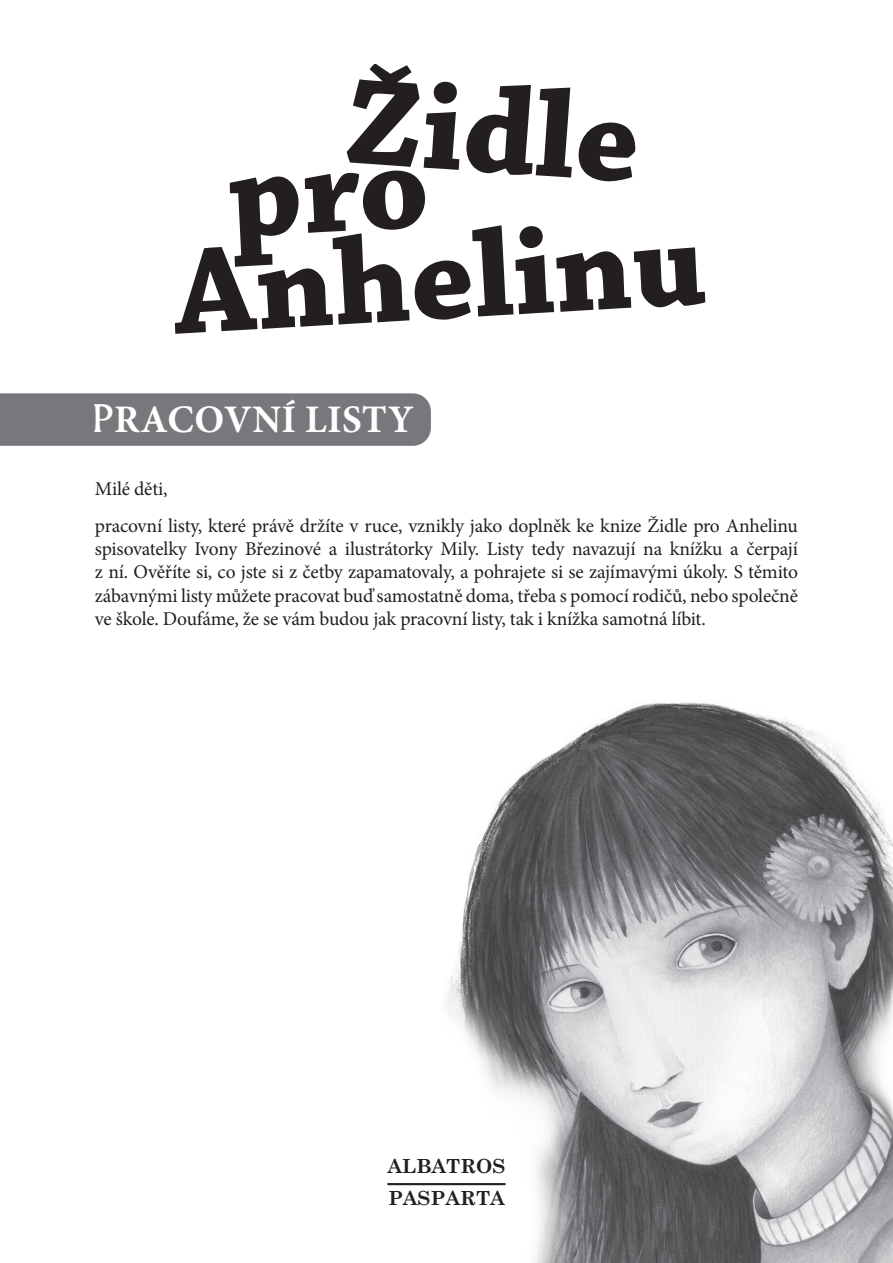
<style>
.page{position:relative;width:893px;height:1263px;background:#fff}
.page>*{position:absolute;margin:0;border:0;box-sizing:border-box;transform-origin:0 0}
._1__odstavec{font:700 39px "Minion Pro";letter-spacing:.01em;color:#fff}
._1__odstavec-2{font:19.5px/23.4px "Minion Pro";letter-spacing:-.01em;color:#231f20;text-align:justify}
.t1{font:700 19.5px "Century Schoolbook";color:#231f20}
.s1{font-family:"Aichel";font-weight:400}
</style>
<div class="page">
<div style="left:0;top:393px;width:431px;height:53px;background:#77787b"></div>
<svg style="left:175px;top:65px;width:530px;height:269px"></svg>
<img style="left:387px;top:702px;width:506px;height:561px">
<p class="_1__odstavec" style="left:91px;top:392px;width:324px"><span class="s1">P</span>RACOVNÍ LISTY</p>
<p class="_1__odstavec-2" style="left:95px;top:478px;width:74px">Milé děti,</p>
<p class="_1__odstavec-2" style="left:95px;top:514px;width:705px">pracovní listy, které právě držíte v ruce, vznikly jako doplněk ke knize Židle pro Anhelinu spisovatelky Ivony Březinové a ilustrátorky Mily. Listy tedy navazují na knížku a čerpají z ní. Ověříte si, co jste si z četby zapamatovaly, a pohrajete si se zajímavými úkoly. S těmito zábavnými listy můžete pracovat buď samostatně doma, třeba s pomocí rodičů, nebo společně ve škole. Doufáme, že se vám budou jak pracovní listy, tak i knížka samotná líbit.</p>
<p class="t1" style="left:387px;top:1151px;width:120px">ALBATROS</p>
<p class="t1" style="left:388px;top:1183px;width:118px">PASPARTA</p>
</div>
